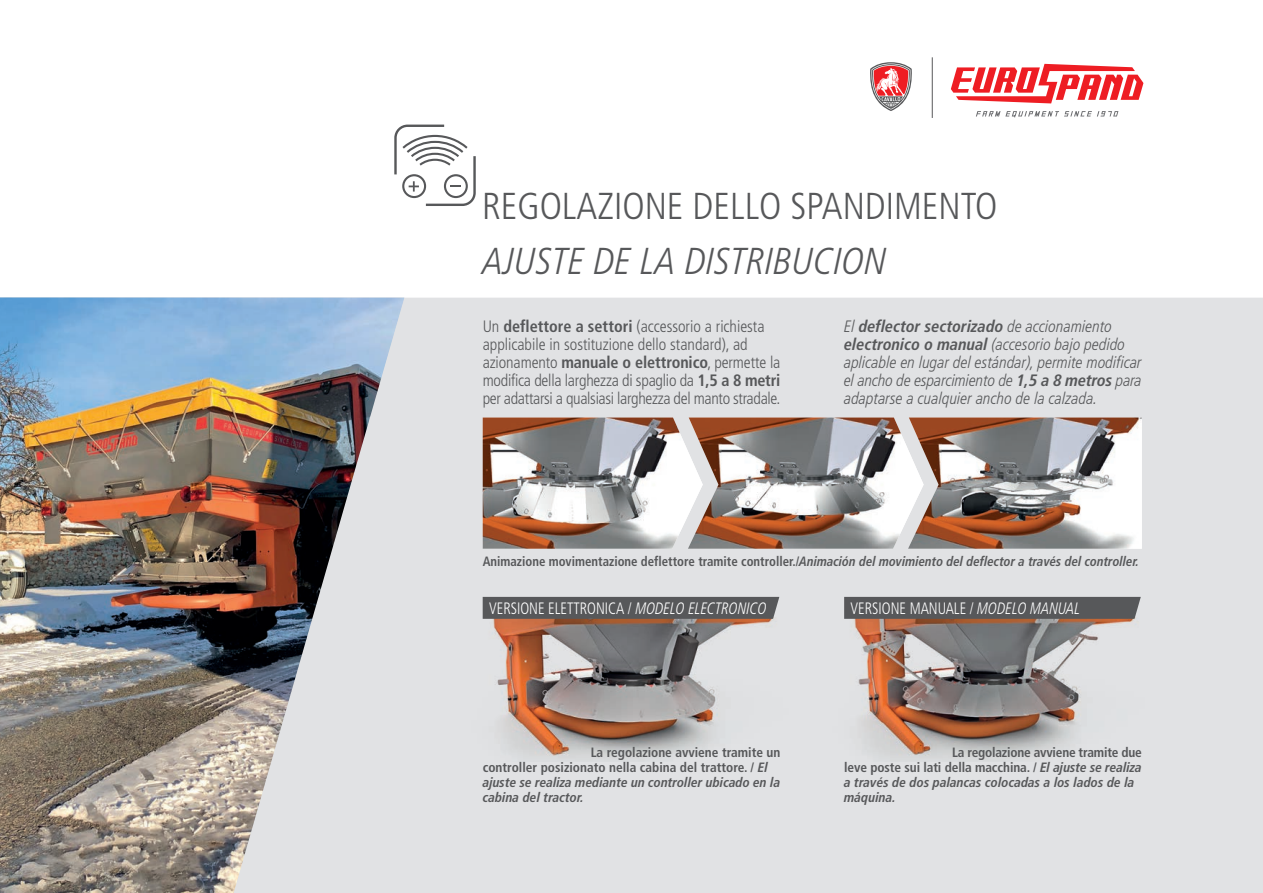
<style>
.page{position:relative;width:1263px;height:893px;background:#fff}
.page>*{position:absolute;margin:0;border:0;box-sizing:border-box;transform-origin:0 0}
.t1{font:300 condensed 37.5px "Frutiger LT Pro";color:#57585a}
.t2{font:italic 300 condensed 37.5px "Frutiger LT Pro";color:#57585a}
.t3{font:300 condensed 16.5px/18px "Frutiger LT Pro";letter-spacing:-.005em;color:#57585a}
.t4{font:italic 300 condensed 16.5px/18px "Frutiger LT Pro";color:#57585a}
.t5{font:300 condensed 16.5px "Frutiger LT Pro";color:#fff;scale:.9 1}
.t6{font:700 condensed 13.5px/15px "Frutiger LT Pro";color:#57585a}
.t7{font:italic 700 condensed 13.5px/15px "Frutiger LT Pro";color:#57585a}
.t8{font:italic 700 condensed 13.5px "Frutiger LT Pro";color:#57585a;scale:.95 1}
.s1{font-weight:700}
.s2{font-style:normal}
.s3{font-style:italic}
</style>
<div class="page">
<div style="left:404px;top:298px;width:859px;height:595px;background:#e1e2e4"></div>
<img style="left:0;top:298px;width:404px;height:595px">
<img style="left:821px;top:617px;width:361px;height:145px">
<img style="left:431px;top:617px;width:390px;height:145px">
<svg style="left:394px;top:125px;width:82px;height:81px"></svg>
<svg style="left:703px;top:417px;width:439px;height:132px"></svg>
<img style="left:483px;top:417px;width:220px;height:132px">
<div style="left:483px;top:597px;width:296px;height:22px;background:#57585a"></div>
<div style="left:844px;top:597px;width:297px;height:22px;background:#57585a"></div>
<svg style="left:976px;top:111px;width:142px;height:6px"></svg>
<svg style="left:951px;top:64px;width:192px;height:39px"></svg>
<svg style="left:870px;top:62px;width:42px;height:49px"></svg>
<hr style="left:932px;top:57px;width:1px;height:61px;background:#57585a">
<h1 class="t1" style="left:482px;top:192px;width:517px">REGOLAZIONE DELLO SPANDIMENTO</h1>
<h1 class="t2" style="left:483px;top:246px;width:405px">AJUSTE DE LA DISTRIBUCION</h1>
<p class="t3" style="left:483px;top:319px;width:299px">Un <span class="s1">deflettore a settori</span> (accessorio a richiesta applicabile in sostituzione dello standard), ad azionamento <span class="s1">manuale o elettronico</span>, permette la modifica della larghezza di spaglio da <span class="s1">1,5 a 8 metri </span>per adattarsi a qualsiasi larghezza del manto stradale.</p>
<p class="t4" style="left:844px;top:319px;width:299px">El <span class="s1">deflector sectorizado</span> de accionamiento <span class="s1">electronico o manual</span> (accesorio bajo pedido aplicable en lugar del estándar), permite modificar el ancho de esparcimiento de <span class="s1">1,5 a 8 metros</span> para adaptarse a cualquier ancho de la calzada.</p>
<p class="t8" style="left:483px;top:556px;width:693px"><span class="s2">Animazione movimentazione deflettore tramite controller./</span>Animación del movimiento del deflector a través del controller.</p>
<p class="t5" style="left:489px;top:602px;width:310px">VERSIONE ELETTRONICA / <span class="s3">MODELO ELECTRONICO</span></p>
<p class="t5" style="left:850px;top:602px;width:257px">VERSIONE MANUALE / <span class="s3">MODELO MANUAL</span></p>
<p class="t6" style="left:483px;top:746px;width:299px;text-indent:108px">La regolazione avviene tramite un controller posizionato nella cabina del trattore. / <span class="s3">El ajuste se realiza mediante un controller ubicado en la cabina del tractor.</span></p>
<p class="t7" style="left:844px;top:746px;width:299px;text-indent:108px"><span class="s2">La regolazione avviene tramite due leve poste sui lati della macchina. /</span> El ajuste se realiza a través de dos palancas colocadas a los lados de la máquina.</p>
</div>
